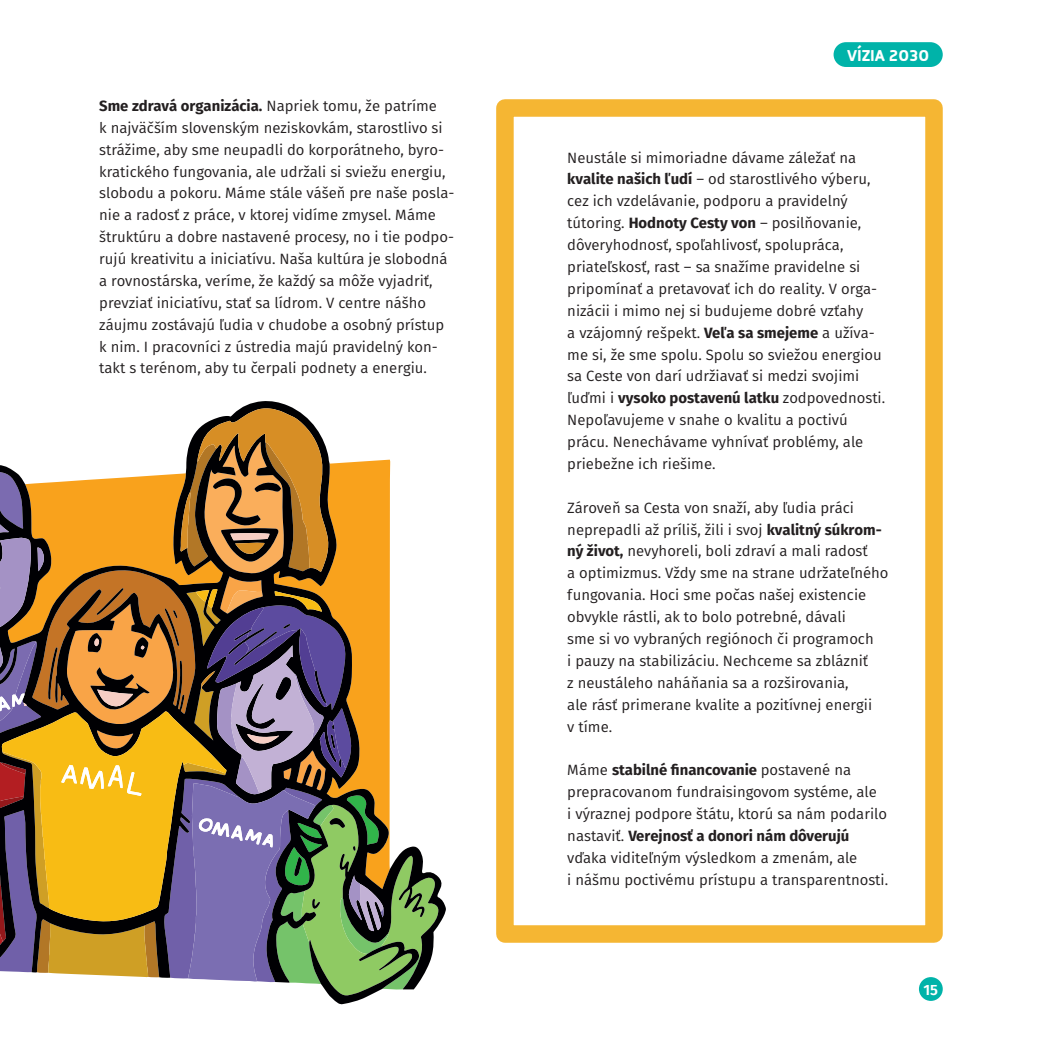
<style>
.page{position:relative;width:1042px;height:1042px;background:#fff}
.page>*{position:absolute;margin:0;border:0;box-sizing:border-box;transform-origin:0 0}
.Text{font:700 19.25px "Mairy";letter-spacing:.02em;color:#fff}
.Text-2{font:14.88px/21.9px "Fira Sans";color:#231f20}
.Rok{font:600 14.88px "Fira Sans";color:#fff}
.s1{font-weight:700}
</style>
<div class="page">
<div style="left:496px;top:99px;width:447px;height:844px;border:18px solid #f5b633"></div>
<svg style="left:0;top:408px;width:438px;height:596px"></svg>
<div style="left:919px;top:977px;width:24px;height:24px;background:#00b3a9;border-radius:50%"></div>
<div style="left:833px;top:42px;width:110px;height:25px;background:#00b3a9;border-radius:12px"></div>
<p class="Text-2" style="left:99px;top:96px;width:357px"><span class="s1">Sme zdravá organizácia.</span> Napriek tomu, že patríme<br>k najväčším slovenským neziskovkám, starostlivo si strážime, aby sme neupadli do korporátneho, byro&shy;kratického fungovania, ale udržali si sviežu energiu, slobodu a pokoru. Máme stále vášeň pre naše posla&shy;nie a radosť z práce, v ktorej vidíme zmysel. Máme štruktúru a dobre nastavené procesy, no i tie podpo&shy;rujú kreativitu a iniciatívu. Naša kultúra je slobodná a rovnostárska, veríme, že každý sa môže vyjadriť, prevziať iniciatívu, stať sa lídrom. V centre nášho záujmu zostávajú ľudia v chudobe a osobný prístup k nim. I pracovníci z ústredia majú pravidelný kon&shy;takt s terénom, aby tu čerpali podnety a energiu.</p>
<p class="Text" style="left:847px;top:44px;width:84px">VÍZIA 2030</p>
<p class="Text-2" style="left:567px;top:148px;width:319px">Neustále si mimoriadne dávame záležať na <span class="s1">kvalite našich ľudí</span> – od starostlivého výberu, cez ich vzdelávanie, podporu a pravidelný tútoring. <span class="s1">Hodnoty Cesty von</span> – posilňovanie, dôveryhodnosť, spoľahlivosť, spolupráca, priateľskosť, rast – sa snažíme pravidelne si pripomínať a pretavovať ich do reality. V orga&shy;nizácii i mimo nej si budujeme dobré vzťahy<br>a vzájomný rešpekt. <span class="s1">Veľa sa smejeme</span> a užíva&shy;me si, že sme spolu. Spolu so sviežou energiou sa Ceste von darí udržiavať si medzi svojimi ľuďmi i <span class="s1">vysoko postavenú latku</span> zodpovednosti.<br>Nepoľavujeme v snahe o kvalitu a poctivú prácu. Nenechávame vyhnívať problémy, ale priebežne ich riešime.</p>
<p class="Text-2" style="left:567px;top:498px;width:323px">Zároveň sa Cesta von snaží, aby ľudia práci neprepadli až príliš, žili i svoj <span class="s1">kvalitný súkrom&shy;ný život,</span> nevyhoreli, boli zdraví a mali radosť<br>a optimizmus. Vždy sme na strane udržateľného fungovania. Hoci sme počas našej existencie obvykle rástli, ak to bolo potrebné, dávali<br>sme si vo vybraných regiónoch či programoch<br>i pauzy na stabilizáciu. Nechceme sa zblázniť<br>z neustáleho naháňania sa a rozširovania,<br>ale rásť primerane kvalite a pozitívnej energii<br>v tíme.</p>
<p class="Text-2" style="left:567px;top:760px;width:322px">Máme <span class="s1">stabilné financovanie</span> postavené na prepracovanom fundraisingovom systéme, ale<br>i výraznej podpore štátu, ktorú sa nám podarilo nastaviť. <span class="s1">Verejnosť a donori nám dôverujú </span>vďaka viditeľným výsledkom a zmenám, ale<br>i nášmu poctivému prístupu a transparentnosti.</p>
<p class="Rok" style="left:923px;top:979px;width:16px">15</p>
</div>
